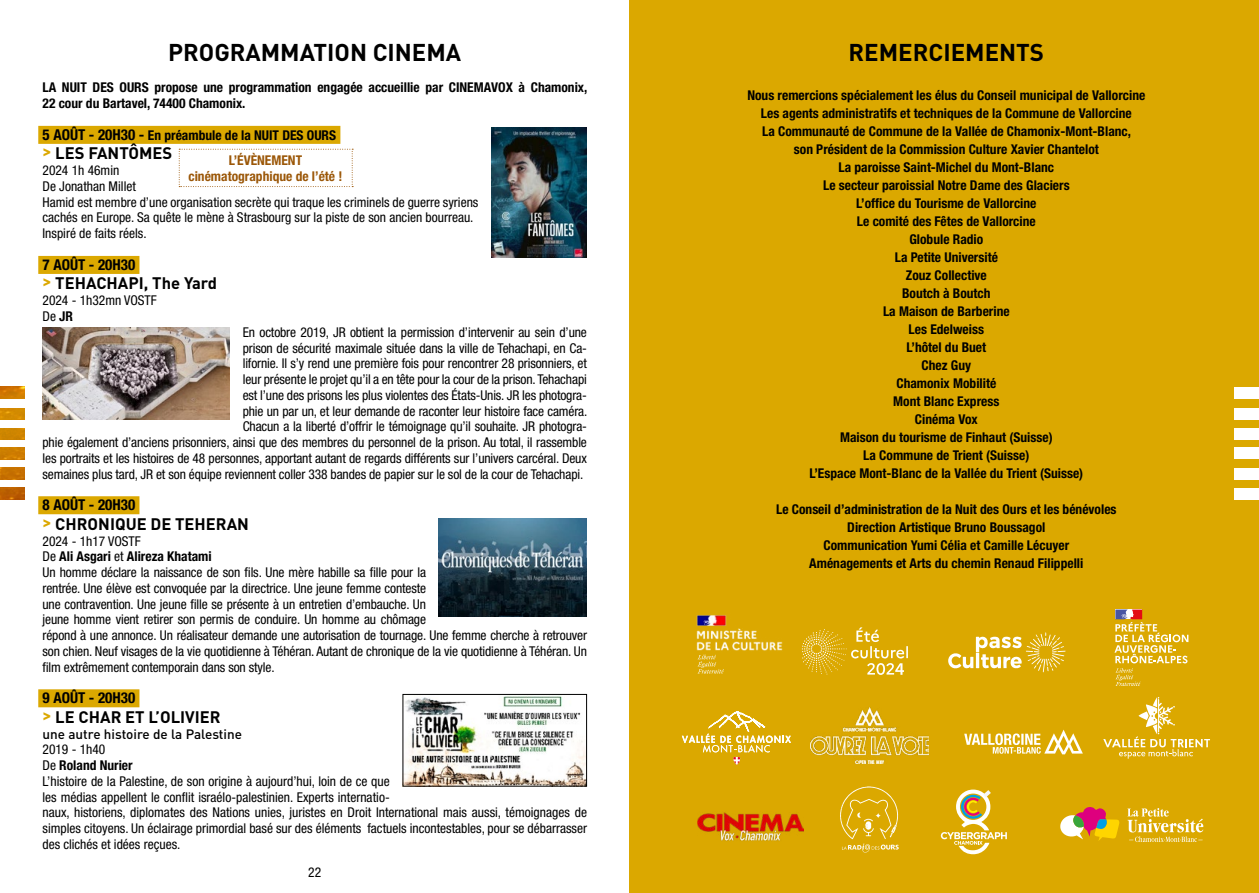
<style>
.page{position:relative;width:1259px;height:893px;background:#fff}
.page>*{position:absolute;margin:0;border:0;box-sizing:border-box;transform-origin:0 0}
.t1{font:700 24px "DIN Pro";color:#000}
.t2{font:700 16.5px "DIN Pro";color:#000}
.t3{font:700 condensed 15px "Helvetica Neue LT Std";color:#000}
.t4{font:condensed 13.5px/15.8px "Helvetica Neue LT Std";letter-spacing:-.01em;color:#000}
.t5{font:700 condensed 13.5px/18px "Helvetica Neue LT Std";color:#000;text-align:center}
.t6{font:700 condensed 13.5px/15.8px "Helvetica Neue LT Std";color:#9b5708;text-align:center}
.t7{font:500 13.5px "DIN Pro";color:#000}
.s1{font-size:15px}
.s2{color:#dba800}
.s3{font-weight:700}
</style>
<div class="page">
<img style="left:0;top:387px;width:24px;height:11px">
<img style="left:0;top:408px;width:24px;height:12px">
<img style="left:0;top:428px;width:24px;height:12px">
<img style="left:0;top:448px;width:24px;height:11px">
<img style="left:0;top:468px;width:24px;height:11px">
<img style="left:0;top:488px;width:24px;height:11px">
<div style="left:629px;top:0;width:630px;height:893px;background:#dba800"></div>
<svg style="left:964px;top:730px;width:119px;height:24px"></svg>
<div style="left:38px;top:126px;width:302px;height:18px;background:#dba800"></div>
<div style="left:38px;top:256px;width:101px;height:18px;background:#dba800"></div>
<div style="left:38px;top:496px;width:101px;height:18px;background:#dba800"></div>
<div style="left:38px;top:689px;width:101px;height:18px;background:#dba800"></div>
<img style="left:404px;top:696px;width:181px;height:88px">
<div style="left:402px;top:694px;width:185px;height:92px;border:1px solid #000"></div>
<img style="left:439px;top:519px;width:148px;height:97px">
<img style="left:43px;top:327px;width:187px;height:93px">
<div style="left:1234px;top:488px;width:25px;height:11px;background:#fff"></div>
<div style="left:1234px;top:468px;width:25px;height:11px;background:#fff"></div>
<div style="left:1234px;top:448px;width:25px;height:11px;background:#fff"></div>
<div style="left:1234px;top:428px;width:25px;height:12px;background:#fff"></div>
<div style="left:1234px;top:408px;width:25px;height:12px;background:#fff"></div>
<div style="left:1234px;top:387px;width:25px;height:11px;background:#fff"></div>
<svg style="left:1103px;top:697px;width:107px;height:62px"></svg>
<svg style="left:1114px;top:610px;width:74px;height:76px"></svg>
<svg style="left:941px;top:790px;width:66px;height:64px"></svg>
<img style="left:810px;top:707px;width:118px;height:56px">
<svg style="left:682px;top:711px;width:109px;height:53px"></svg>
<img style="left:696px;top:628px;width:87px;height:23px">
<img style="left:696px;top:615px;width:31px;height:11px">
<svg style="left:697px;top:655px;width:27px;height:18px"></svg>
<svg style="left:802px;top:627px;width:106px;height:48px"></svg>
<svg style="left:1060px;top:807px;width:60px;height:34px"></svg>
<svg style="left:1127px;top:808px;width:76px;height:34px"></svg>
<svg style="left:840px;top:786px;width:59px;height:67px"></svg>
<img style="left:491px;top:128px;width:96px;height:129px">
<svg style="left:179px;top:149px;width:174px;height:38px"></svg>
<svg style="left:948px;top:632px;width:117px;height:40px"></svg>
<img style="left:698px;top:812px;width:105px;height:29px">
<h1 class="t1" style="left:168px;top:36px;width:294px">PROGRAMMATION CINEMA</h1>
<p class="t5" style="left:43px;top:80px;width:546px;line-height:15.8px;text-align:left">LA NUIT DES OURS propose une programmation engagée accueillie par CINEMAVOX à Chamonix,<br>22 cour du Bartavel, 74400 Chamonix.</p>
<p class="t5" style="left:43px;top:126px;width:295px"><span class="s1">5 AOÛT - 20H30 -</span> En préambule de la NUIT DES OURS</p>
<p class="t2" style="left:43px;top:142px;width:131px"><span class="s2">&gt;</span> LES FANTÔMES</p>
<p class="t4" style="left:43px;top:162px;width:437px">2024 1h 46min<br>De Jonathan Millet<br>Hamid est membre d’une organisation secrète qui traque les criminels de guerre syriens cachés en Europe. Sa quête le mène à Strasbourg sur la piste de son ancien bourreau.<br>Inspiré de faits réels.</p>
<p class="t3" style="left:43px;top:255px;width:94px">7 AOÛT - 20H30</p>
<p class="t2" style="left:43px;top:272px;width:176px"><span class="s2">&gt;</span> TEHACHAPI, The Yard</p>
<p class="t4" style="left:43px;top:292px;width:116px">2024 - 1h32mn VOSTF<br>De <span class="s3">JR</span></p>
<p class="t4" style="left:43px;top:324px;width:546px;text-align:right">En octobre 2019, JR obtient la permission d’intervenir au sein d’une<br>prison de sécurité maximale située dans la ville de Tehachapi, en Ca-<br>lifornie. Il s’y rend une première fois pour rencontrer 28 prisonniers, et<br>leur présente le projet qu’il a en tête pour la cour de la prison. Tehachapi<br>est l’une des prisons les plus violentes des États-Unis. JR les photogra-<br>phie un par un, et leur demande de raconter leur histoire face caméra.<br>Chacun a la liberté d’offrir le témoignage qu’il souhaite. JR photogra-<br>phie également d’anciens prisonniers, ainsi que des membres du personnel de la prison. Au total, il rassemble les portraits et les histoires de 48 personnes, apportant autant de regards différents sur l’univers carcéral. Deux semaines plus tard, JR et son équipe reviennent coller 338 bandes de papier sur le sol de la cour de Tehachapi.</p>
<p class="t3" style="left:43px;top:496px;width:94px">8 AOÛT - 20H30</p>
<p class="t2" style="left:43px;top:513px;width:208px"><span class="s2">&gt;</span> CHRONIQUE DE TEHERAN</p>
<p class="t4" style="left:43px;top:533px;width:546px">2024 - 1h17 VOSTF<br>De <span class="s3">Ali Asgari</span> et <span class="s3">Alireza Khatami<br></span>Un homme déclare la naissance de son fils. Une mère habille sa fille pour la<br>rentrée. Une élève est convoquée par la directrice. Une jeune femme conteste<br>une contravention. Une jeune fille se présente à un entretien d’embauche. Un<br>jeune homme vient retirer son permis de conduire. Un homme au chômage<br>répond à une annonce. Un réalisateur demande une autorisation de tournage. Une femme cherche à retrouver son chien. Neuf visages de la vie quotidienne à Téhéran. Autant de chronique de la vie quotidienne à Téhéran. Un film extrêmement contemporain dans son style.</p>
<p class="t3" style="left:43px;top:689px;width:94px">9 AOÛT - 20H30</p>
<p class="t2" style="left:43px;top:706px;width:180px"><span class="s2">&gt;</span> LE CHAR ET L’OLIVIER</p>
<p class="t7" style="left:43px;top:725px;width:201px">une autre histoire de la Palestine</p>
<p class="t4" style="left:43px;top:742px;width:546px">2019 - 1h40<br>De <span class="s3">Roland Nurier<br></span>L’histoire de la Palestine, de son origine à aujourd’hui, loin de ce que<br>les médias appellent le conflit israélo-palestinien. Experts internatio-<br>naux, historiens, diplomates des Nations unies, juristes en Droit International mais aussi, témoignages de simples citoyens. Un éclairage primordial basé sur des éléments factuels incontestables, pour se débarrasser des clichés et idées reçues.</p>
<p class="t6" style="left:188px;top:152px;width:155px">L’ÉVÈNEMENT cinématographique de l’été !</p>
<p class="t4" style="left:308px;top:864px;width:14px">22</p>
<h1 class="t1" style="left:848px;top:36px;width:197px">REMERCIEMENTS</h1>
<p class="t5" style="left:747px;top:86px;width:399px">Nous remercions spécialement les élus du Conseil municipal de Vallorcine<br>Les agents administratifs et techniques de la Commune de Vallorcine<br>La Communauté de Commune de la Vallée de Chamonix-Mont-Blanc,<br>son Président de la Commission Culture Xavier Chantelot<br>La paroisse Saint-Michel du Mont-Blanc<br>Le secteur paroissial Notre Dame des Glaciers<br>L’office du Tourisme de Vallorcine<br>Le comité des Fêtes de Vallorcine<br>Globule Radio<br>La Petite Université<br>Zouz Collective<br>Boutch à Boutch<br>La Maison de Barberine<br>Les Edelweiss<br>L’hôtel du Buet<br>Chez Guy<br>Chamonix Mobilité<br>Mont Blanc Express<br>Cinéma Vox<br>Maison du tourisme de Finhaut (Suisse)<br>La Commune de Trient (Suisse)<br>L’Espace Mont-Blanc de la Vallée du Trient (Suisse)</p>
<p class="t5" style="left:776px;top:500px;width:342px">Le Conseil d’administration de la Nuit des Ours et les bénévoles Direction Artistique Bruno Boussagol<br>Communication Yumi Célia et Camille Lécuyer<br>Aménagements et Arts du chemin Renaud Filippelli</p>
</div>
